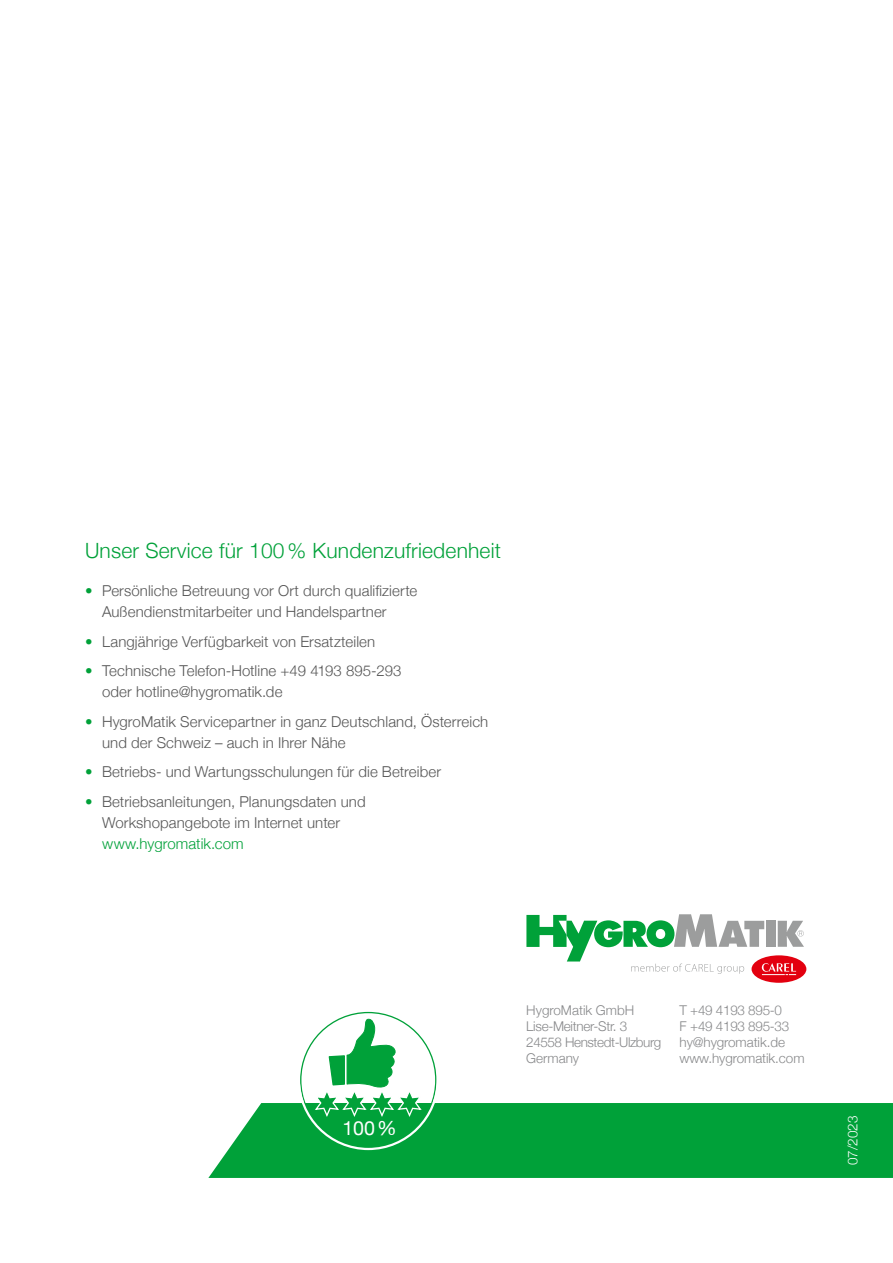
<style>
.page{position:relative;width:893px;height:1263px;background:#fff}
.page>*{position:absolute;margin:0;border:0;box-sizing:border-box;transform-origin:0 0}
.t1{font:300 21px "Helvetica Neue";letter-spacing:.01em;color:#00a139}
.t2{font:19.65px "Helvetica Neue";color:#fff}
.t3{font:300 15px/21px "Helvetica Neue";letter-spacing:.005em;color:#565656}
.t4{font:300 15px "Helvetica Neue";letter-spacing:.005em;color:#00a139}
.t5{font:300 13.5px/16.2px "Helvetica Neue";letter-spacing:-.02em;color:#87888a}
.t6{font:300 13.5px "Helvetica Neue";color:#fff}
.s1{color:#00a139}
</style>
<div class="page">
<div style="left:208px;top:1103px;width:685px;height:75px;background:#00a139"></div>
<svg style="left:751px;top:955px;width:55px;height:28px"></svg>
<svg style="left:526px;top:914px;width:278px;height:61px"></svg>
<svg style="left:304px;top:1019px;width:129px;height:146px"></svg>
<h1 class="t1" style="left:85px;top:534px;width:417px">Unser Service für 100% Kundenzufriedenheit</h1>
<p class="t3" style="left:102px;top:579px;width:317px;text-indent:-17px"><span class="s1">•</span> Persönliche Betreuung vor Ort durch qualifizierte<br>Außendienstmitarbeiter und Handelspartner</p>
<p class="t3" style="left:85px;top:630px;width:292px"><span class="s1">•</span> Langjährige Verfügbarkeit von Ersatzteilen</p>
<p class="t3" style="left:102px;top:659px;width:301px;text-indent:-17px"><span class="s1">•</span> Technische Telefon-Hotline +49 4193 895-293 oder hotline@hygromatik.de</p>
<p class="t3" style="left:102px;top:710px;width:388px;text-indent:-17px"><span class="s1">•</span> HygroMatik Servicepartner in ganz Deutschland, Österreich und der Schweiz – auch in Ihrer Nähe</p>
<p class="t3" style="left:85px;top:760px;width:358px"><span class="s1">•</span> Betriebs- und Wartungsschulungen für die Betreiber</p>
<p class="t3" style="left:85px;top:790px;width:282px;text-align:center"><span class="s1">•</span> Betriebsanleitungen, Planungsdaten und<br>Workshopangebote im Internet unter</p>
<p class="t4" style="left:102px;top:831px;width:143px">www.hygromatik.com</p>
<h2 class="t2" style="left:342px;top:1116px;width:56px">100%</h2>
<p class="t5" style="left:526px;top:1001px;width:137px">HygroMatik GmbH<br>Lise-Meitner-Str. 3<br>24558 Henstedt-Ulzburg<br>Germany</p>
<p class="t5" style="left:679px;top:1001px;width:127px">T +49 4193 895-0<br>F +49 4193 895-33 hy@hygromatik.de www.hygromatik.com</p>
<p class="t6" style="left:842px;top:1165px;width:51px;rotate:-90deg">07/2023</p>
</div>
